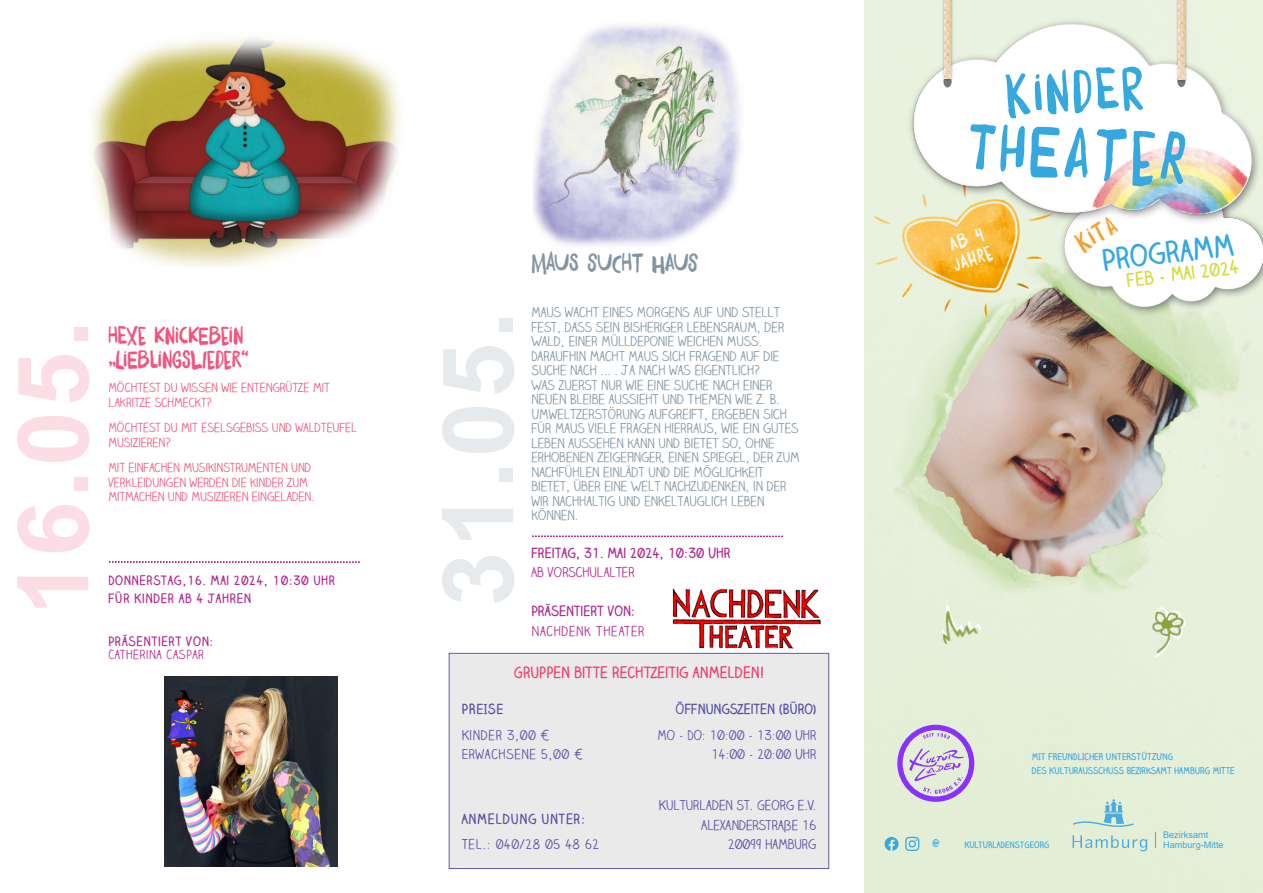
<style>
.page{position:relative;width:1263px;height:893px;background:#fff}
.page>*{position:absolute;margin:0;border:0;box-sizing:border-box;transform-origin:0 0}
.t1{font:700 99px "Arial";color:rgb(240 85 126/.2)}
.t2{font:700 99px "Arial";color:rgb(130 149 163/.2)}
.t3{font:65.4px "Daft Brush";color:#35a8df}
.t4{font:51.9px "Daft Brush";color:#35a8df}
.t5{font:700 28.5px "Claire Hand";color:#35a8df}
.t6{font:24.6px "Daft Brush";color:#f99f2e}
.t7{font:24px "Daft Brush";color:#8295a3}
.t8{font:22.2px/23.9px "Daft Brush";color:#f0557e}
.t9{font:18.15px/20.4px "Daft Brush";color:#fff}
.t10{font:700 17.85px "Claire Hand";color:#d0dd3c}
.t11{font:700 15px "Claire Hand";color:#ef406e}
.t12{font:13.5px/14.5px "Claire Hand";color:#8295a3}
.t13{font:13.5px/19.5px "Claire Hand";color:#564fa1;text-align:right}
.t14{font:13.5px/19.5px "Claire Hand";letter-spacing:.05em;color:#564fa1}
.t15{font:700 13.5px "Claire Hand";color:#b0278e}
.t16{font:700 13.5px "Claire Hand";letter-spacing:.05em;color:#564fa1}
.t17{font:700 13.5px "Claire Hand";color:#564fa1}
.t18{font:13.5px "Claire Hand";color:#b0278e}
.t19{font:13.5px "Claire Hand";letter-spacing:.035em;color:#b0278e}
.t20{font:13.5px "Claire Hand";color:#35a8df}
.t21{font:12.45px/14.4px "Claire Hand";color:#f0557e}
.t22{font:700 12.45px/18px "Claire Hand";letter-spacing:.05em;color:#b0278e}
.t23{font:12.45px/13.4px "Claire Hand";letter-spacing:.05em;color:#b2288f}
.t24{font:9.15px/9.6px "Arial";color:#3aa8de}
.t25{font:700 9px "Claire Hand";color:#37a9df}
.t26{font:700 9px "Claire Hand";color:#3aa8de}
.t27{font:700 8.55px "Claire Hand";color:#35a8df}
.s1{font-weight:700;color:#b0278e}
.s2{font-weight:700}
</style>
<div class="page">
<div style="left:449px;top:653px;width:380px;height:216px;background:#eaeaeb;border:1px solid #6659a5"></div>
<svg style="left:1072px;top:835px;width:75px;height:16px"></svg>
<svg style="left:1073px;top:810px;width:60px;height:18px"></svg>
<svg style="left:1155px;top:832px;width:1px;height:16px"></svg>
<img style="left:864px;top:0;width:399px;height:810px">
<div style="left:943px;top:76px;width:9px;height:12px;background:#18191b;border-radius:50%;opacity:.59"></div>
<div style="left:1177px;top:75px;width:8px;height:12px;background:#18191b;border-radius:50%;opacity:.59"></div>
<img style="left:1176px;top:0;width:12px;height:84px">
<img style="left:1179px;top:0;width:5px;height:80px">
<img style="left:942px;top:0;width:12px;height:83px">
<img style="left:945px;top:0;width:5px;height:79px">
<img style="left:1138px;top:600px;width:62px;height:62px">
<img style="left:934px;top:602px;width:54px;height:54px">
<svg style="left:884px;top:837px;width:14px;height:14px"></svg>
<svg style="left:905px;top:837px;width:14px;height:14px"></svg>
<svg style="left:109px;top:561px;width:251px;height:2px"></svg>
<svg style="left:532px;top:535px;width:251px;height:2px"></svg>
<img style="left:533px;top:25px;width:208px;height:221px">
<img style="left:668px;top:588px;width:158px;height:67px">
<img style="left:92px;top:38px;width:308px;height:229px">
<img style="left:164px;top:676px;width:174px;height:191px">
<h1 class="t1" style="left:16px;top:615px;width:297px;rotate:-90deg">16.05.</h1>
<h3 class="t8" style="left:108px;top:324px;width:142px">HEXE KNICKEBEIN „LIEBLINGSLIEDER“</h3>
<p class="t21" style="left:108px;top:382px;width:223px">MÖCHTEST DU WISSEN WIE ENTENGRÜTZE MIT<br>LAKRITZE SCHMECKT?</p>
<p class="t21" style="left:108px;top:422px;width:250px">MÖCHTEST DU MIT ESELSGEBISS UND WALDTEUFEL<br>MUSIZIEREN?</p>
<p class="t21" style="left:108px;top:462px;width:208px">MIT EINFACHEN MUSIKINSTRUMENTEN UND<br>VERKLEIDUNGEN WERDEN DIE KINDER ZUM<br>MITMACHEN UND MUSIZIEREN EINGELADEN.</p>
<p class="t22" style="left:108px;top:573px;width:228px">DONNERSTAG,16. MAI 2024, 10:30 UHR<br>FÜR KINDER AB 4 JAHREN</p>
<p class="t23" style="left:108px;top:636px;width:107px"><span class="s1">PRÄSENTIERT VON</span><span class="s2">:<br></span>CATHERINA CASPAR</p>
<h1 class="t2" style="left:441px;top:607px;width:297px;rotate:-90deg">31.05.</h1>
<h3 class="t7" style="left:531px;top:251px;width:168px">MAUS SUCHT HAUS</h3>
<p class="t12" style="left:531px;top:307px;width:270px">MAUS WACHT EINES MORGENS AUF UND STELLT FEST, DASS SEIN BISHERIGER LEBENSRAUM, DER WALD, EINER MÜLLDEPONIE WEICHEN MUSS.<br>DARAUFHIN MACHT MAUS SICH FRAGEND AUF DIE SUCHE NACH ... . JA NACH WAS EIGENTLICH?<br>WAS ZUERST NUR WIE EINE SUCHE NACH EINER NEUEN BLEIBE AUSSIEHT UND THEMEN WIE Z. B.<br>UMWELTZERSTÖRUNG AUFGREIFT, ERGEBEN SICH FÜR MAUS VIELE FRAGEN HIERRAUS, WIE EIN GUTES LEBEN AUSSEHEN KANN UND BIETET SO, OHNE ERHOBENEN ZEIGEFINGER, EINEN SPIEGEL, DER ZUM NACHFÜHLEN EINLÄDT UND DIE MÖGLICHKEIT BIETET, ÜBER EINE WELT NACHZUDENKEN, IN DER WIR NACHHALTIG UND ENKELTAUGLICH LEBEN KÖNNEN.</p>
<p class="t15" style="left:531px;top:548px;width:201px">FREITAG, 31. MAI 2024, 10:30 UHR</p>
<p class="t18" style="left:531px;top:568px;width:105px">AB VORSCHULALTER</p>
<p class="t15" style="left:531px;top:607px;width:105px">PRÄSENTIERT VON:</p>
<p class="t19" style="left:531px;top:626px;width:115px">NACHDENK THEATER</p>
<p class="t11" style="left:514px;top:667px;width:252px">GRUPPEN BITTE RECHTZEITIG ANMELDEN!</p>
<p class="t16" style="left:462px;top:704px;width:43px">PREISE</p>
<p class="t14" style="left:462px;top:727px;width:123px">KINDER 3,00 €<br>ERWACHSENE 5,00 €</p>
<p class="t16" style="left:462px;top:814px;width:125px">ANMELDUNG UNTER:</p>
<p class="t14" style="left:462px;top:836px;width:139px">TEL.: 040/28 05 48 62</p>
<p class="t17" style="left:675px;top:704px;width:142px">ÖFFNUNGSZEITEN (BÜRO)</p>
<p class="t13" style="left:658px;top:727px;width:160px">MO - DO: 10:00 - 13:00 UHR<br>14:00 - 20:00 UHR</p>
<p class="t13" style="left:659px;top:797px;width:159px">KULTURLADEN ST. GEORG E.V.<br>ALEXANDERSTRAßE 16<br>20099 HAMBURG</p>
<h3 class="t4" style="left:1004px;top:72px;width:139px;rotate:-4deg">KINDER</h3>
<h2 class="t3" style="left:971px;top:115px;width:219px;rotate:4deg">THEATER</h2>
<h3 class="t9" style="left:945px;top:237px;width:41px;rotate:-18deg">AB 4<br>JAHRE</h3>
<h3 class="t6" style="left:1073px;top:235px;width:43px;rotate:-31deg">KITA</h3>
<h3 class="t5" style="left:1101px;top:251px;width:134px;rotate:-7deg">PROGRAMM</h3>
<h3 class="t10" style="left:1126px;top:274px;width:115px;rotate:-7deg">FEB - MAI 2024</h3>
<p class="t26" style="left:1032px;top:753px;width:143px">MIT FREUNDLICHER UNTERSTÜTZUNG</p>
<p class="t25" style="left:1032px;top:768px;width:204px">DES KULTURAUSSCHUSS BEZIRKSAMT HAMBURG MITTE</p>
<p class="t20" style="left:932px;top:838px;width:9px">@</p>
<p class="t27" style="left:964px;top:842px;width:87px">KULTURLADENSTGEORG</p>
<p class="t24" style="left:1163px;top:831px;width:62px">Bezirksamt<br>Hamburg-Mitte</p>
</div>
